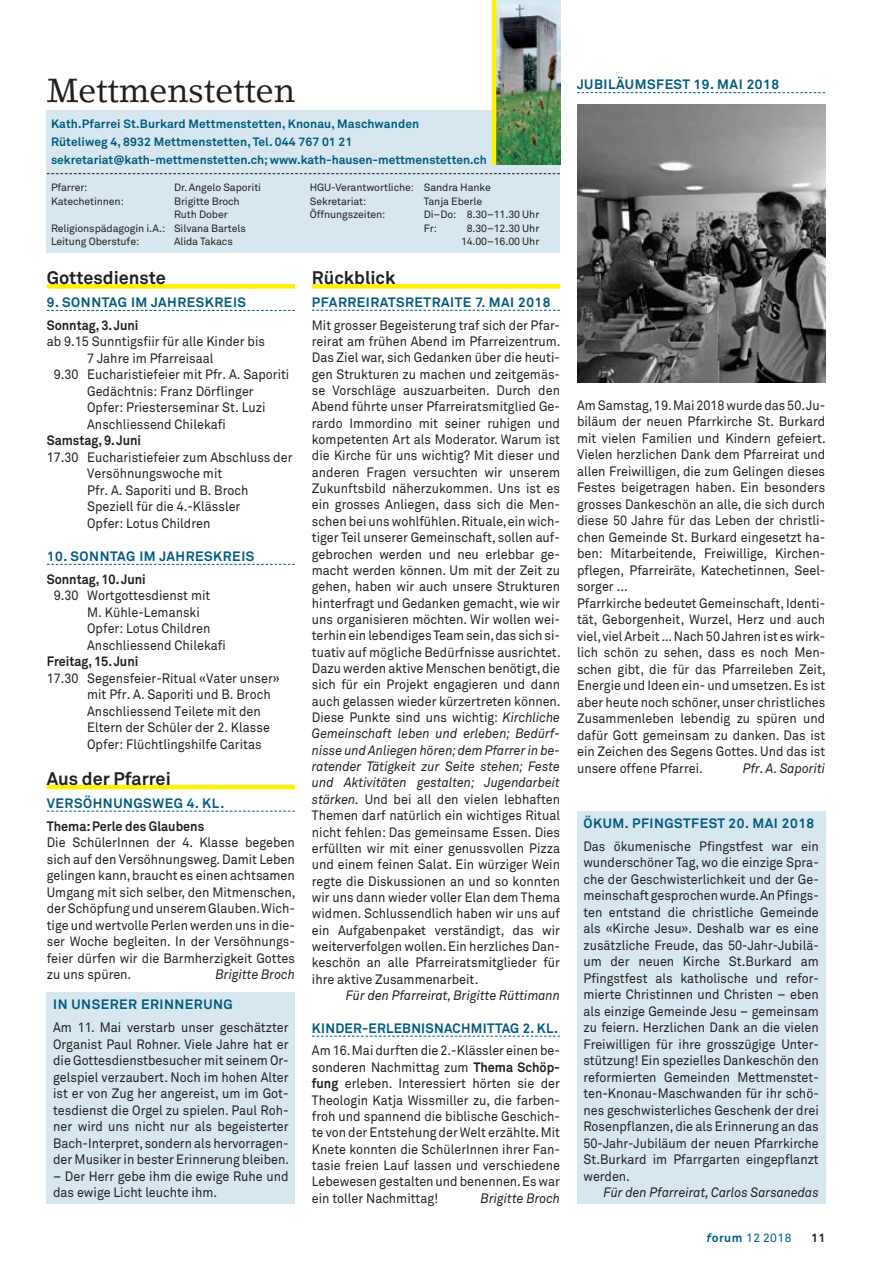
<style>
.page{position:relative;width:872px;height:1263px;background:#fff}
.page>*{position:absolute;margin:0;border:0;box-sizing:border-box;transform-origin:0 0}
.t1{font:33px "Lino Letter";letter-spacing:-.01em;color:#231f20}
.t2{font:700 18px "Akkurat Pro";color:#231f20}
.t3{font:13.5px/16.5px "Akkurat Pro";color:#231f20;scale:.93 1}
.t4{font:700 13.5px "Akkurat Pro";letter-spacing:.04em;color:#005b7f}
.t5{font:italic 13.5px "Akkurat Pro";color:#231f20;scale:.93 1}
.t6{font:700 13.5px "Akkurat Pro";color:#231f20;scale:.93 1}
.t7{font:700 13.5px "Akkurat Pro";letter-spacing:.02em;color:#005b7f}
.t8{font:700 12px/18px "Akkurat Pro";letter-spacing:.005em;color:#005b7f}
.t9{font:12px "Akkurat Pro";letter-spacing:.04em;color:#005b7f}
.t10{font:700 12px "Akkurat Pro";color:#231f20}
.t11{font:10.5px/13.5px "Akkurat Pro";letter-spacing:-.01em;color:#231f20}
.s1{font-style:italic}
.s2{font-weight:700}
.s3{font-weight:700;font-style:italic}
</style>
<div class="page">
<div style="left:47px;top:284px;width:248px;height:5px;background:#fff101"></div>
<svg style="left:47px;top:310px;width:248px;height:1px"></svg>
<svg style="left:47px;top:564px;width:248px;height:1px"></svg>
<hr style="left:47px;top:785px;width:248px;height:4px;background:#fff101">
<svg style="left:47px;top:811px;width:248px;height:1px"></svg>
<div style="left:312px;top:284px;width:248px;height:5px;background:#fff101"></div>
<svg style="left:312px;top:310px;width:248px;height:1px"></svg>
<svg style="left:312px;top:1036px;width:248px;height:1px"></svg>
<svg style="left:577px;top:92px;width:248px;height:1px"></svg>
<div style="left:47px;top:111px;width:513px;height:142px;background:#d6e7ef"></div>
<img style="left:496px;top:0;width:64px;height:164px">
<hr style="left:492px;top:0;width:4px;height:164px;background:#fff101">
<svg style="left:47px;top:173px;width:513px;height:1px"></svg>
<div style="left:47px;top:992px;width:248px;height:211px;background:#d6e7ef"></div>
<div style="left:577px;top:811px;width:248px;height:392px;background:#d6e7ef"></div>
<img style="left:577px;top:105px;width:248px;height:277px">
<h1 class="t1" style="left:47px;top:70px;width:250px">Mettmenstetten</h1>
<p class="t4" style="left:577px;top:76px;width:204px">JUBILÄUMSFEST 19. MAI 2018</p>
<p class="t8" style="left:51px;top:115px;width:437px">Kath.Pfarrei St.Burkard Mettmenstetten, Knonau, Maschwanden<br>Rüteliweg 4, 8932 Mettmenstetten, Tel. 044 767 01 21 sekretariat@kath-mettmenstetten.ch; www.kath-hausen-mettmenstetten.ch</p>
<p class="t11" style="left:51px;top:181px;width:38px">Pfarrer:</p>
<p class="t11" style="left:174px;top:181px;width:89px">Dr. Angelo Saporiti</p>
<p class="t11" style="left:51px;top:194px;width:74px">Katechetinnen:</p>
<p class="t11" style="left:174px;top:194px;width:67px">Brigitte Broch</p>
<p class="t11" style="left:174px;top:208px;width:55px">Ruth Dober</p>
<p class="t11" style="left:51px;top:221px;width:196px">Religionspädagogin i.A.: Silvana Bartels</p>
<p class="t11" style="left:51px;top:235px;width:90px">Leitung Oberstufe:</p>
<p class="t11" style="left:174px;top:235px;width:60px">Alida Takacs</p>
<p class="t11" style="left:310px;top:181px;width:182px">HGU-Verantwortliche: Sandra Hanke<br>Sekretariat:</p>
<p class="t11" style="left:424px;top:194px;width:60px">Tanja Eberle</p>
<p class="t11" style="left:310px;top:208px;width:77px">Öffnungszeiten:</p>
<p class="t11" style="left:424px;top:208px;width:117px">Di–Do: 8.30–11.30 Uhr<br>Fr:</p>
<p class="t11" style="left:461px;top:221px;width:80px;text-align:center">8.30–12.30 Uhr<br>14.00–16.00 Uhr</p>
<h2 class="t2" style="left:47px;top:267px;width:121px">Gottesdienste</h2>
<p class="t4" style="left:47px;top:294px;width:201px">9. SONNTAG IM JAHRESKREIS</p>
<p class="t6" style="left:47px;top:317px;width:100px">Sonntag, 3. Juni</p>
<p class="t3" style="left:47px;top:334px;width:236px">ab 9.15 Sunntigsfiir für alle Kinder bis</p>
<p class="t3" style="left:87px;top:350px;width:137px">7 Jahre im Pfarreisaal</p>
<p class="t3" style="left:54px;top:367px;width:255px">9.30 Eucharistiefeier mit Pfr. A. Saporiti</p>
<p class="t3" style="left:87px;top:383px;width:181px">Gedächtnis: Franz Dörflinger</p>
<p class="t3" style="left:87px;top:400px;width:193px">Opfer: Priesterseminar St. Luzi</p>
<p class="t3" style="left:87px;top:416px;width:151px">Anschliessend Chilekafi</p>
<p class="t6" style="left:47px;top:432px;width:103px">Samstag, 9. Juni</p>
<p class="t3" style="left:87px;top:449px;width:222px;text-indent:-40px">17.30 Eucharistiefeier zum Abschluss der<br>Versöhnungswoche mit<br>Pfr. A. Saporiti und B. Broch<br>Speziell für die 4.-Klässler<br>Opfer: Lotus Children</p>
<p class="t4" style="left:47px;top:548px;width:209px">10. SONNTAG IM JAHRESKREIS</p>
<p class="t6" style="left:47px;top:571px;width:108px">Sonntag, 10. Juni</p>
<p class="t3" style="left:87px;top:588px;width:151px;text-indent:-33px">9.30 Wortgottesdienst mit<br>M. Kühle-Lemanski<br>Opfer: Lotus Children<br>Anschliessend Chilekafi</p>
<p class="t6" style="left:47px;top:653px;width:100px">Freitag, 15. Juni</p>
<p class="t3" style="left:87px;top:670px;width:209px;text-indent:-40px">17.30 Segensfeier-Ritual «Vater unser» mit Pfr. A. Saporiti und B. Broch Anschliessend Teilete mit den Eltern der Schüler der 2. Klasse Opfer: Flüchtlingshilfe Caritas</p>
<h2 class="t2" style="left:47px;top:767px;width:126px">Aus der Pfarrei</h2>
<p class="t4" style="left:47px;top:794px;width:179px">VERSÖHNUNGSWEG 4. KL.</p>
<p class="t6" style="left:47px;top:817px;width:171px">Thema: Perle des Glaubens</p>
<p class="t3" style="left:47px;top:834px;width:269px;text-align:justify">Die SchülerInnen der 4. Klasse begeben sich auf den Versöhnungsweg. Damit Leben gelingen kann, braucht es einen achtsamen Umgang mit sich selber, den Mitmenschen, der Schöpfung und unserem Glauben. Wich&shy;tige und wertvolle Perlen werden uns in die&shy;ser Woche begleiten. In der Versöhnungs&shy;feier dürfen wir die Barmherzigkeit Gottes zu uns spüren.</p>
<p class="t5" style="left:215px;top:966px;width:87px">Brigitte Broch</p>
<p class="t4" style="left:53px;top:996px;width:181px">IN UNSERER ERINNERUNG</p>
<p class="t3" style="left:53px;top:1019px;width:255px;text-align:justify">Am 11. Mai verstarb unser geschätzter Organist Paul Rohner. Viele Jahre hat er die Gottesdienstbesucher mit seinem Or&shy;gelspiel verzaubert. Noch im hohen Alter ist er von Zug her angereist, um im Got&shy;tesdienst die Orgel zu spielen. Paul Roh&shy;ner wird uns nicht nur als begeisterter Bach-Interpret, sondern als hervorragen&shy;der Musiker in bester Erinnerung bleiben.</p>
<p class="t3" style="left:53px;top:1168px;width:254px">– Der Herr gebe ihm die ewige Ruhe und das ewige Licht leuchte ihm.</p>
<h2 class="t2" style="left:312px;top:267px;width:85px">Rückblick</h2>
<p class="t4" style="left:312px;top:294px;width:240px">PFARREIRATSRETRAITE 7. MAI 2018</p>
<p class="t3" style="left:312px;top:317px;width:269px;text-align:justify">Mit grosser Begeisterung traf sich der Pfar&shy;reirat am frühen Abend im Pfarreizentrum.<br>Das Ziel war, sich Gedanken über die heuti&shy;gen Strukturen zu machen und zeitgemäs&shy;se Vorschläge auszuarbeiten. Durch den Abend führte unser Pfarreiratsmitglied Ge&shy;rardo Immordino mit seiner ruhigen und kompetenten Art als Moderator. Warum ist die Kirche für uns wichtig? Mit dieser und anderen Fragen versuchten wir unserem Zukunftsbild näherzukommen. Uns ist es ein grosses Anliegen, dass sich die Men&shy;schen bei uns wohlfühlen. Rituale, ein wich&shy;tiger Teil unserer Gemeinschaft, sollen auf&shy;gebrochen werden und neu erlebbar ge&shy;macht werden können. Um mit der Zeit zu gehen, haben wir auch unsere Strukturen hinterfragt und Gedanken gemacht, wie wir uns organisieren möchten. Wir wollen wei&shy;terhin ein lebendiges Team sein, das sich si&shy;tuativ auf mögliche Bedürfnisse ausrichtet.<br>Dazu werden aktive Menschen benötigt, die sich für ein Projekt engagieren und dann auch gelassen wieder kürzertreten können.<br>Diese Punkte sind uns wichtig: <span class="s1">Kirchliche Gemeinschaft leben und erleben; Bedürf&shy;nisse und Anliegen hören; dem Pfarrer in be&shy;ratender Tätigkeit zur Seite stehen; Feste und Aktivitäten gestalten; Jugendarbeit stärken.</span> Und bei all den vielen lebhaften Themen darf natürlich ein wichtiges Ritual nicht fehlen: Das gemeinsame Essen. Dies erfüllten wir mit einer genussvollen Pizza und einem feinen Salat. Ein würziger Wein regte die Diskussionen an und so konnten wir uns dann wieder voller Elan dem Thema widmen. Schlussendlich haben wir uns auf ein Aufgabenpaket verständigt, das wir weiterverfolgen wollen. Ein herzliches Dan&shy;keschön an alle Pfarreiratsmitglieder für ihre aktive Zusammenarbeit.</p>
<p class="t5" style="left:346px;top:987px;width:232px">Für den Pfarreirat, Brigitte Rüttimann</p>
<p class="t7" style="left:312px;top:1019px;width:248px">KINDER-ERLEBNISNACHMITTAG 2. KL.</p>
<p class="t3" style="left:312px;top:1043px;width:268px;text-align:justify">Am 16. Mai durften die 2.-Klässler einen be&shy;sonderen Nachmittag zum <span class="s2">Thema Schöp&shy;fung</span> erleben. Interessiert hörten sie der Theologin Katja Wissmiller zu, die farben&shy;froh und spannend die biblische Geschich&shy;te von der Entstehung der Welt erzählte. Mit Knete konnten die SchülerInnen ihrer Fan&shy;tasie freien Lauf lassen und verschiedene Lebewesen gestalten und benennen. Es war ein toller Nachmittag!</p>
<p class="t5" style="left:480px;top:1190px;width:87px">Brigitte Broch</p>
<p class="t3" style="left:577px;top:397px;width:269px">Am Samstag, 19. Mai 2018 wurde das 50. Ju&shy;biläum der neuen Pfarrkirche St. Burkard mit vielen Familien und Kindern gefeiert.<br>Vielen herzlichen Dank dem Pfarreirat und allen Freiwilligen, die zum Gelingen dieses Festes beigetragen haben. Ein besonders grosses Dankeschön an alle, die sich durch diese 50 Jahre für das Leben der christli&shy;chen Gemeinde St. Burkard eingesetzt ha&shy;ben: Mitarbeitende, Freiwillige, Kirchen&shy;pflegen, Pfarreiräte, Katechetinnen, Seel&shy;sorger ...<br>Pfarrkirche bedeutet Gemeinschaft, Identi&shy;tät, Geborgenheit, Wurzel, Herz und auch viel, viel Arbeit … Nach 50 Jahren ist es wirk&shy;lich schön zu sehen, dass es noch Men&shy;schen gibt, die für das Pfarreileben Zeit, Energie und Ideen ein- und umsetzen. Es ist aber heute noch schöner, unser christliches Zusammenleben lebendig zu spüren und dafür Gott gemeinsam zu danken. Das ist ein Zeichen des Segens Gottes. Und das ist unsere offene Pfarrei.</p>
<p class="t5" style="left:743px;top:760px;width:90px">Pfr. A. Saporiti</p>
<p class="t4" style="left:583px;top:814px;width:232px">ÖKUM. PFINGSTFEST 20. MAI 2018</p>
<p class="t3" style="left:583px;top:838px;width:255px;text-align:justify">Das ökumenische Pfingstfest war ein wunderschöner Tag, wo die einzige Spra&shy;che der Geschwisterlichkeit und der Ge&shy;meinschaft gesprochen wurde. An Pfings&shy;ten entstand die christliche Gemeinde als «Kirche Jesu». Deshalb war es eine zusätzliche Freude, das 50-Jahr-Jubilä&shy;um der neuen Kirche St.Burkard am Pfingstfest als katholische und refor&shy;mierte Christinnen und Christen – eben als einzige Gemeinde Jesu – gemeinsam zu feiern. Herzlichen Dank an die vielen Freiwilligen für ihre grosszügige Unter&shy;stützung! Ein spezielles Dankeschön den reformierten Gemeinden Mettmenstet&shy;ten-Knonau-Maschwanden für ihr schö&shy;nes geschwisterliches Geschenk der drei Rosenpflanzen, die als Erinnerung an das 50-Jahr-Jubiläum der neuen Pfarrkirche St.Burkard im Pfarrgarten eingepflanzt werden.</p>
<p class="t5" style="left:603px;top:1184px;width:233px">Für den Pfarreirat, Carlos Sarsanedas</p>
<p class="t9" style="left:707px;top:1231px;width:86px"><span class="s3">f</span><span class="s2">orum</span> 12 2018</p>
<p class="t10" style="left:811px;top:1231px;width:16px">11</p>
</div>
